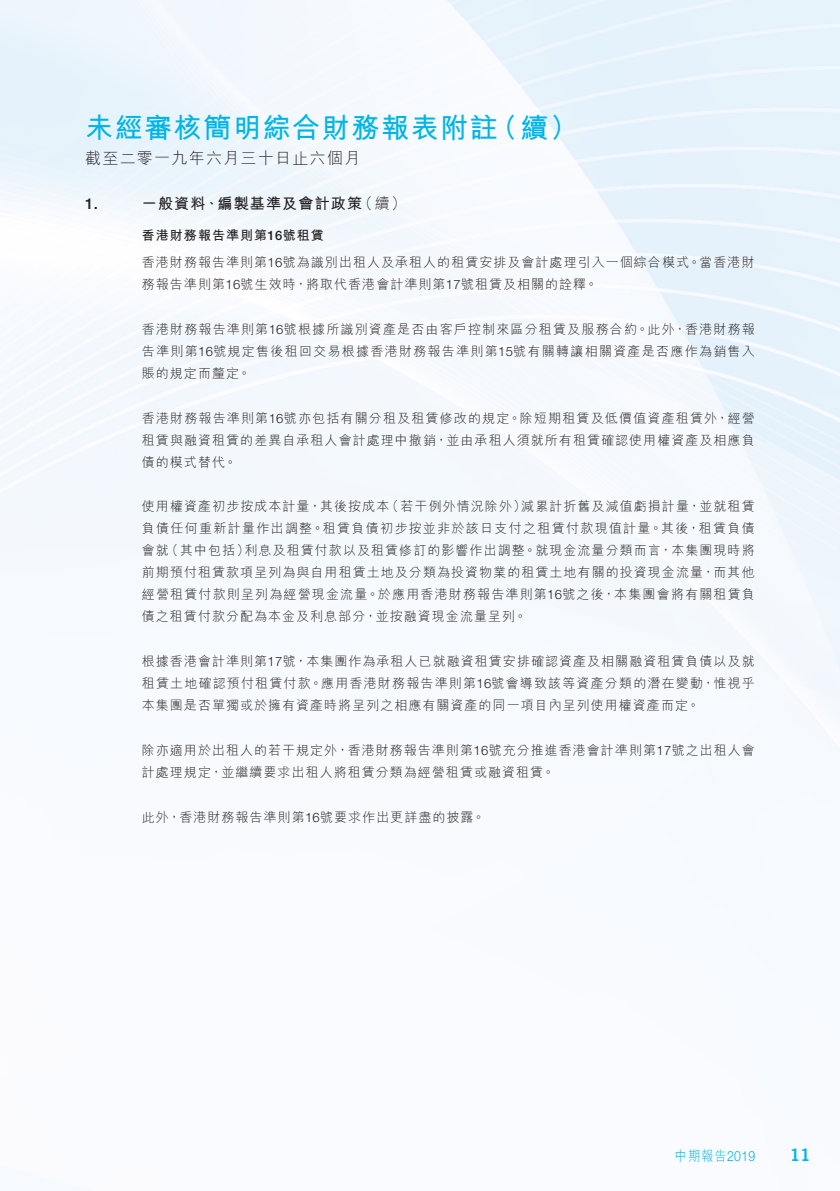
<style>
.page{position:relative;width:840px;height:1191px;background:#fff}
.page>*{position:absolute;margin:0;border:0;box-sizing:border-box;transform-origin:0 0}
.t1{font:700 28px "M Hei HK";letter-spacing:.055em;color:#00b5e6}
.t2{font:17px "Trade Gothic LT Std Bd 2";color:#00b5e6}
.t3{font:300 16px "M Hei HK";letter-spacing:.08em;color:#231f20}
.t4{font:700 15px "M Hei HK";letter-spacing:.08em;color:#231f20}
.t5{font:300 15px "M Hei HK";color:#231f20}
.t6{font:500 15px "Helvetica Neue LT Std";color:#231f20}
.t7{font:300 14px "M Hei HK";color:#00b5e6;scale:.87 1}
.t8{font:300 13px/22px "M Hei HK";letter-spacing:.08em;color:#231f20}
.t9{font:300 13px "M Hei HK";letter-spacing:.1em;color:#231f20}
.s1{font-weight:700}
.s2{font-family:"Helvetica Neue LT Std";font-weight:500}
.s3{font-family:"Helvetica Neue LT Std"}
</style>
<div class="page">
<h1 class="t1" style="left:85px;top:108px;width:414px">未經審核簡明綜合財務報表附註</h1>
<p class="t3" style="left:85px;top:150px;width:276px">截至二零一九年六月三十日止六個月</p>
<p class="t5" style="left:358px;top:196px;width:50px">（續(</p>
<p class="t4" style="left:142px;top:193px;width:221px">一般資料、編製基準及會計政策</p>
<p class="t6" style="left:85px;top:195px;width:14px">1.</p>
<h1 class="t1" style="left:489px;top:108px;width:90px">（續(</h1>
<p class="t8" style="left:142px;top:221px;width:614px;line-height:27.6px"><span class="s1">香港財務報告準則第</span><span class="s2">16</span><span class="s1">號租賃<br></span>香港財務報告準則第<span class="s3">16</span>號為識別出租人及承租人的租賃安排及會計處理引入一個綜合模式。當香港財</p>
<p class="t8" style="left:142px;top:273px;width:457px">務報告準則第<span class="s3">16</span>號生效時，將取代香港會計準則第<span class="s3">17</span>號租賃及相關的詮釋。</p>
<p class="t8" style="left:142px;top:318px;width:614px;text-align:justify">香港財務報告準則第<span class="s3">16</span>號根據所識別資產是否由客戶控制來區分租賃及服務合約。此外，香港財務報告準則第<span class="s3">16</span>號規定售後租回交易根據香港財務報告準則第<span class="s3">15</span>號有關轉讓相關資產是否應作為銷售入賬的規定而釐定。</p>
<p class="t8" style="left:142px;top:407px;width:614px;text-align:justify">香港財務報告準則第<span class="s3">16</span>號亦包括有關分租及租賃修改的規定。除短期租賃及低價值資產租賃外，經營租賃與融資租賃的差異自承租人會計處理中撤銷，並由承租人須就所有租賃確認使用權資產及相應負債的模式替代。</p>
<p class="t8" style="left:521px;top:495px;width:235px">減累計折舊及減值虧損計量，並就租賃</p>
<p class="t8" style="left:385px;top:495px;width:142px">（若干例外情況除外）</p>
<p class="t8" style="left:142px;top:495px;width:249px">使用權資產初步按成本計量，其後按成本</p>
<p class="t9" style="left:142px;top:522px;width:614px">負債任何重新計量作出調整。租賃負債初步按並非於該日支付之租賃付款現值計量。其後，租賃負債</p>
<p class="t8" style="left:244px;top:539px;width:511px">利息及租賃付款以及租賃修訂的影響作出調整。就現金流量分類而言，本集團現時將</p>
<p class="t8" style="left:165px;top:539px;width:85px">（其中包括）</p>
<p class="t8" style="left:142px;top:539px;width:614px">會就<br>前期預付租賃款項呈列為與自用租賃土地及分類為投資物業的租賃土地有關的投資現金流量，而其他經營租賃付款則呈列為經營現金流量。於應用香港財務報告準則第<span class="s3">16</span>號之後，本集團會將有關租賃負債之租賃付款分配為本金及利息部分，並按融資現金流量呈列。</p>
<p class="t8" style="left:142px;top:650px;width:614px;text-align:justify">根據香港會計準則第<span class="s3">17</span>號，本集團作為承租人已就融資租賃安排確認資產及相關融資租賃負債以及就租賃土地確認預付租賃付款。應用香港財務報告準則第<span class="s3">16</span>號會導致該等資產分類的潛在變動，惟視乎本集團是否單獨或於擁有資產時將呈列之相應有關資產的同一項目內呈列使用權資產而定。</p>
<p class="t8" style="left:142px;top:739px;width:614px">除亦適用於出租人的若干規定外，香港財務報告準則第<span class="s3">16</span>號充分推進香港會計準則第<span class="s3">17</span>號之出租人會計處理規定，並繼續要求出租人將租賃分類為經營租賃或融資租賃。</p>
<p class="t8" style="left:142px;top:805px;width:345px">此外，香港財務報告準則第<span class="s3">16</span>號要求作出更詳盡的披露。</p>
<p class="t7" style="left:674px;top:1148px;width:94px">中期報告<span class="s3">2019</span></p>
<h2 class="t2" style="left:789px;top:1144px;width:22px">11</h2>
</div>
